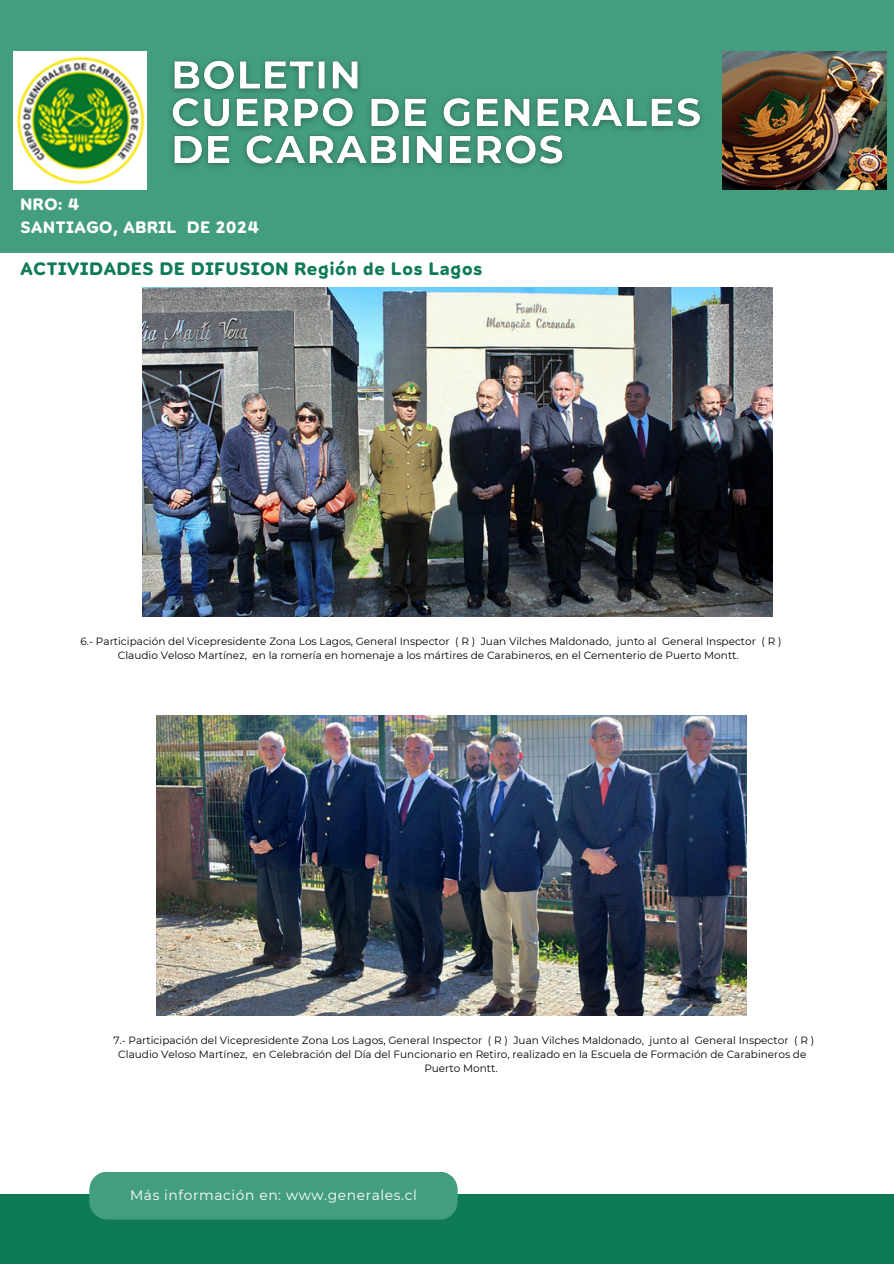
<style>
.page{position:relative;width:894px;height:1264px;background:#fff}
.page>*{position:absolute;margin:0;border:0;box-sizing:border-box;transform-origin:0 0}
.t1{font:18px "Opun Mai 700";letter-spacing:.04em;color:#0e7b55}
.t2{font:16.5px/22.5px "Opun Mai 700";letter-spacing:.04em;color:#fff}
.t3{font:13.8px "Montserrat";letter-spacing:.04em;color:#fff}
.t4{font:10.5px/14px "Montserrat";color:#000;text-align:center}
</style>
<div class="page">
<div style="left:0;top:0;width:893px;height:253px;background:#439e7e"></div>
<div style="left:0;top:1193px;width:893px;height:70px;background:#0e7b55"></div>
<div style="left:89px;top:1172px;width:368px;height:47px;background:#439e7e"></div>
<img style="left:14px;top:51px;width:132px;height:139px">
<img style="left:722px;top:51px;width:163px;height:139px">
<img style="left:142px;top:288px;width:630px;height:328px">
<img style="left:170px;top:60px;width:532px;height:107px">
<img style="left:156px;top:715px;width:590px;height:300px">
<p class="t2" style="left:20px;top:193px;width:240px">NRO: 4<br>SANTIAGO, ABRIL DE 2024</p>
<p class="t1" style="left:20px;top:259px;width:463px">ACTIVIDADES DE DIFUSION Región de Los Lagos</p>
<p class="t4" style="left:80px;top:634px;width:702px">6.- Participación del Vicepresidente Zona Los Lagos, General Inspector ( R ) Juan Vilches Maldonado, junto al General Inspector ( R )<br>Claudio Veloso Martínez, en la romería en homenaje a los mártires de Carabineros, en el Cementerio de Puerto Montt.</p>
<h4 class="t4" style="left:113px;top:1033px;width:702px">7.- Participación del Vicepresidente Zona Los Lagos, General Inspector ( R ) Juan Vilches Maldonado, junto al General Inspector ( R )<br>Claudio Veloso Martínez, en Celebración del Día del Funcionario en Retiro, realizado en la Escuela de Formación de Carabineros de<br>Puerto Montt.</h4>
<p class="t3" style="left:130px;top:1186px;width:288px">Más información en: www.generales.cl</p>
</div>
